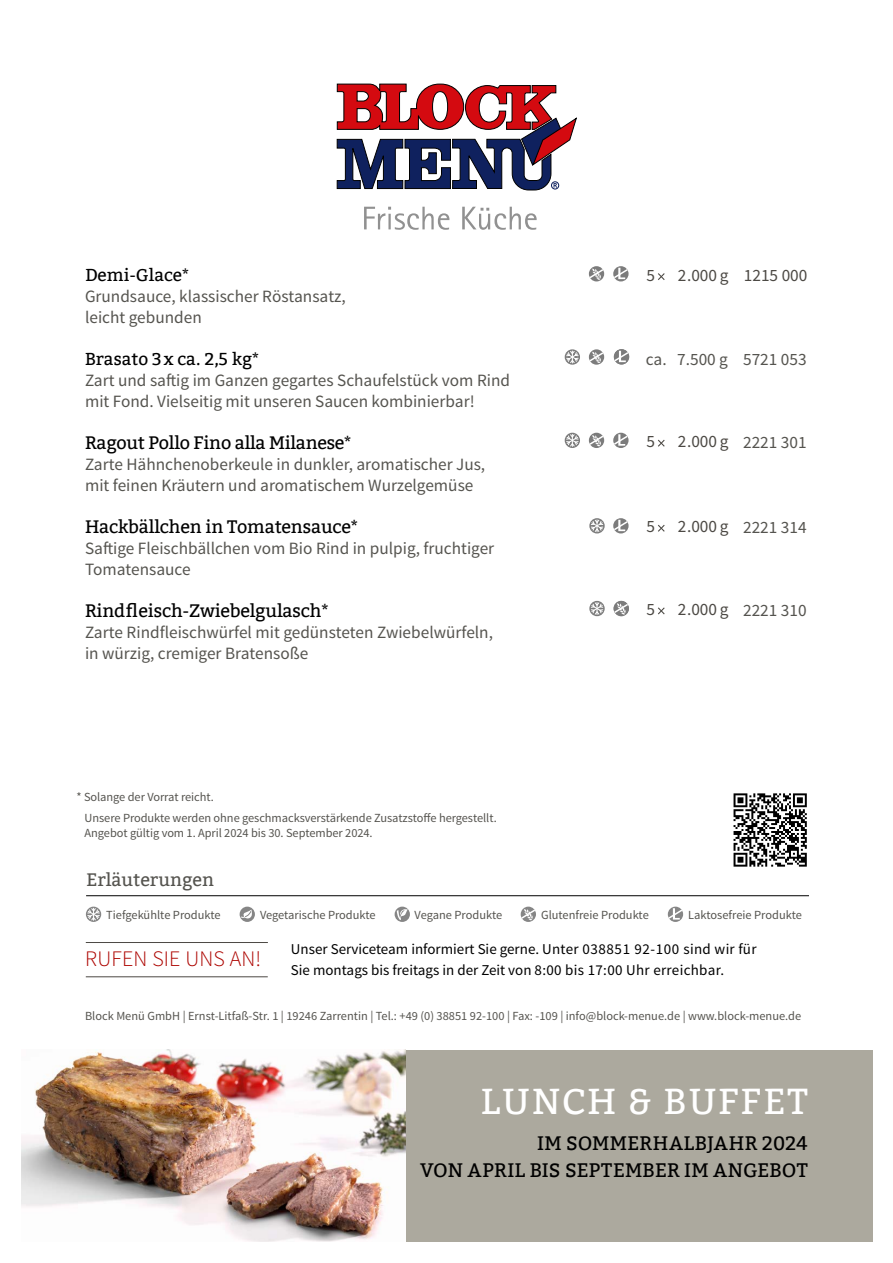
<style>
.page{position:relative;width:893px;height:1263px;background:#fff}
.page>*{position:absolute;margin:0;border:0;box-sizing:border-box;transform-origin:0 0}
.t1{font:36px "Bitter";letter-spacing:.05em;color:#fff}
.t2{font:300 22.05px "Source Sans Pro";letter-spacing:.01em;color:#ad0500}
.t3{font:19.5px/27px "Bitter";letter-spacing:.01em;color:#000;text-align:right}
.t4{font:18px "Bitter";letter-spacing:-.01em;color:#000}
.t5{font:18px "Bitter";color:#55544f}
.t6{font:17.25px/21px "Source Sans Pro";color:#55544f}
.t7{font:17.25px "Source Sans Pro";color:#4c4944}
.t8{font:17.25px "Bitter";color:#000}
.t9{font:15px/21px "Source Sans Pro";color:#000}
.t10{font:12.3px/14.9px "Source Sans Pro";letter-spacing:-.005em;color:#55544f}
</style>
<div class="page">
<div style="left:22px;top:1050px;width:851px;height:192px;background:#aca99e"></div>
<img style="left:21px;top:1050px;width:385px;height:192px">
<hr style="left:86px;top:895px;width:723px;height:1px;background:#000">
<div style="left:395px;top:907px;width:15px;height:15px;background:#868686;border-radius:50%"></div>
<svg style="left:397px;top:909px;width:11px;height:11px"></svg>
<svg style="left:86px;top:907px;width:15px;height:15px"></svg>
<svg style="left:87px;top:908px;width:13px;height:13px"></svg>
<div style="left:240px;top:907px;width:15px;height:15px;background:#868686;border-radius:50%"></div>
<svg style="left:241px;top:909px;width:11px;height:9px"></svg>
<svg style="left:521px;top:907px;width:15px;height:15px"></svg>
<svg style="left:521px;top:908px;width:15px;height:12px"></svg>
<svg style="left:668px;top:907px;width:15px;height:15px"></svg>
<svg style="left:668px;top:908px;width:15px;height:12px"></svg>
<hr style="left:86px;top:976px;width:182px;height:1px;background:#4c4944">
<hr style="left:86px;top:942px;width:182px;height:1px;background:#4c4944">
<svg style="left:733px;top:793px;width:74px;height:74px"></svg>
<svg style="left:658px;top:273px;width:7px;height:7px"></svg>
<svg style="left:658px;top:440px;width:7px;height:7px"></svg>
<svg style="left:658px;top:525px;width:7px;height:7px"></svg>
<svg style="left:658px;top:607px;width:7px;height:7px"></svg>
<svg style="left:565px;top:349px;width:15px;height:16px"></svg>
<svg style="left:566px;top:350px;width:13px;height:13px"></svg>
<svg style="left:565px;top:433px;width:15px;height:15px"></svg>
<svg style="left:566px;top:434px;width:13px;height:13px"></svg>
<svg style="left:589px;top:518px;width:16px;height:15px"></svg>
<svg style="left:591px;top:519px;width:12px;height:13px"></svg>
<svg style="left:589px;top:601px;width:16px;height:15px"></svg>
<svg style="left:591px;top:602px;width:12px;height:13px"></svg>
<svg style="left:589px;top:266px;width:15px;height:15px"></svg>
<svg style="left:589px;top:268px;width:15px;height:12px"></svg>
<svg style="left:613px;top:266px;width:16px;height:15px"></svg>
<svg style="left:613px;top:268px;width:16px;height:12px"></svg>
<svg style="left:589px;top:349px;width:15px;height:16px"></svg>
<svg style="left:589px;top:351px;width:15px;height:12px"></svg>
<svg style="left:589px;top:433px;width:15px;height:15px"></svg>
<svg style="left:589px;top:434px;width:15px;height:12px"></svg>
<svg style="left:613px;top:433px;width:16px;height:15px"></svg>
<svg style="left:613px;top:434px;width:16px;height:12px"></svg>
<svg style="left:613px;top:518px;width:16px;height:15px"></svg>
<svg style="left:613px;top:520px;width:16px;height:12px"></svg>
<svg style="left:614px;top:349px;width:15px;height:15px"></svg>
<svg style="left:614px;top:351px;width:15px;height:12px"></svg>
<div style="left:614px;top:601px;width:15px;height:15px;background:#7c7c7c;border-radius:50%"></div>
<svg style="left:614px;top:602px;width:15px;height:13px"></svg>
<svg style="left:364px;top:207px;width:173px;height:23px"></svg>
<svg style="left:337px;top:84px;width:240px;height:106px"></svg>
<p class="t8" style="left:85px;top:265px;width:105px">Demi-Glace*</p>
<p class="t6" style="left:85px;top:286px;width:262px">Grundsauce, klassischer Röstansatz, leicht gebunden</p>
<p class="t8" style="left:85px;top:349px;width:176px">Brasato 3x ca. 2,5 kg*</p>
<p class="t6" style="left:85px;top:370px;width:427px">Zart und saftig im Ganzen gegartes Schaufelstück vom Rind mit Fond. Vielseitig mit unseren Saucen kombinierbar!</p>
<p class="t4" style="left:85px;top:432px;width:268px">Ragout Pollo Fino alla Milanese*</p>
<p class="t6" style="left:85px;top:454px;width:402px">Zarte Hähnchenoberkeule in dunkler, aromatischer Jus, mit feinen Kräutern und aromatischem Wurzelgemüse</p>
<p class="t4" style="left:85px;top:516px;width:275px">Hackbällchen in Tomatensauce*</p>
<p class="t6" style="left:85px;top:538px;width:411px">Saftige Fleischbällchen vom Bio Rind in pulpig, fruchtiger<br>Tomatensauce</p>
<p class="t4" style="left:85px;top:600px;width:245px">Rindfleisch-Zwiebelgulasch*</p>
<p class="t6" style="left:85px;top:622px;width:409px">Zarte Rindfleischwürfel mit gedünsteten Zwiebelwürfeln, in würzig, cremiger Bratensoße</p>
<p class="t10" style="left:77px;top:789px;width:139px">* Solange der Vorrat reicht.</p>
<p class="t10" style="left:85px;top:810px;width:414px">Unsere Produkte werden ohne geschmacksverstärkende Zusatzstoffe hergestellt.<br>Angebot gültig vom 1. April 2024 bis 30. September 2024.</p>
<p class="t7" style="left:647px;top:264px;width:10px">5</p>
<p class="t7" style="left:678px;top:264px;width:131px">2.000 g 1215 000</p>
<p class="t6" style="left:646px;top:349px;width:162px">ca. 7.500 g 5721 053</p>
<p class="t7" style="left:647px;top:431px;width:10px">5</p>
<p class="t7" style="left:678px;top:431px;width:52px">2.000 g</p>
<p class="t6" style="left:743px;top:432px;width:65px">2221 301</p>
<p class="t7" style="left:647px;top:516px;width:10px">5</p>
<p class="t7" style="left:678px;top:516px;width:52px">2.000 g</p>
<p class="t6" style="left:743px;top:517px;width:65px">2221 314</p>
<p class="t7" style="left:647px;top:599px;width:10px">5</p>
<p class="t7" style="left:678px;top:599px;width:52px">2.000 g</p>
<p class="t6" style="left:743px;top:600px;width:65px">2221 310</p>
<p class="t5" style="left:86px;top:869px;width:129px">Erläuterungen</p>
<p class="t10" style="left:106px;top:908px;width:116px">Tiefgekühlte Produkte</p>
<p class="t10" style="left:260px;top:908px;width:117px">Vegetarische Produkte</p>
<p class="t10" style="left:415px;top:908px;width:89px">Vegane Produkte</p>
<p class="t10" style="left:541px;top:908px;width:109px">Glutenfreie Produkte</p>
<p class="t10" style="left:688px;top:908px;width:115px">Laktosefreie Produkte</p>
<p class="t2" style="left:85px;top:946px;width:178px">RUFEN SIE UNS AN!</p>
<p class="t9" style="left:291px;top:939px;width:467px">Unser Serviceteam informiert Sie gerne. Unter 038851 92-100 sind wir für<br>Sie montags bis freitags in der Zeit von 8:00 bis 17:00 Uhr erreichbar.</p>
<p class="t10" style="left:85px;top:1008px;width:718px">Block Menü GmbH | Ernst-Litfaß-Str. 1 | 19246 Zarrentin | Tel.: +49 (0) 38851 92-100 | Fax: -109 | info@block-menue.de | www.block-menue.de</p>
<h1 class="t1" style="left:481px;top:1081px;width:328px">LUNCH &amp; BUFFET</h1>
<p class="t3" style="left:420px;top:1130px;width:389px">IM SOMMERHALBJAHR 2024<br>VON APRIL BIS SEPTEMBER IM ANGEBOT</p>
</div>
